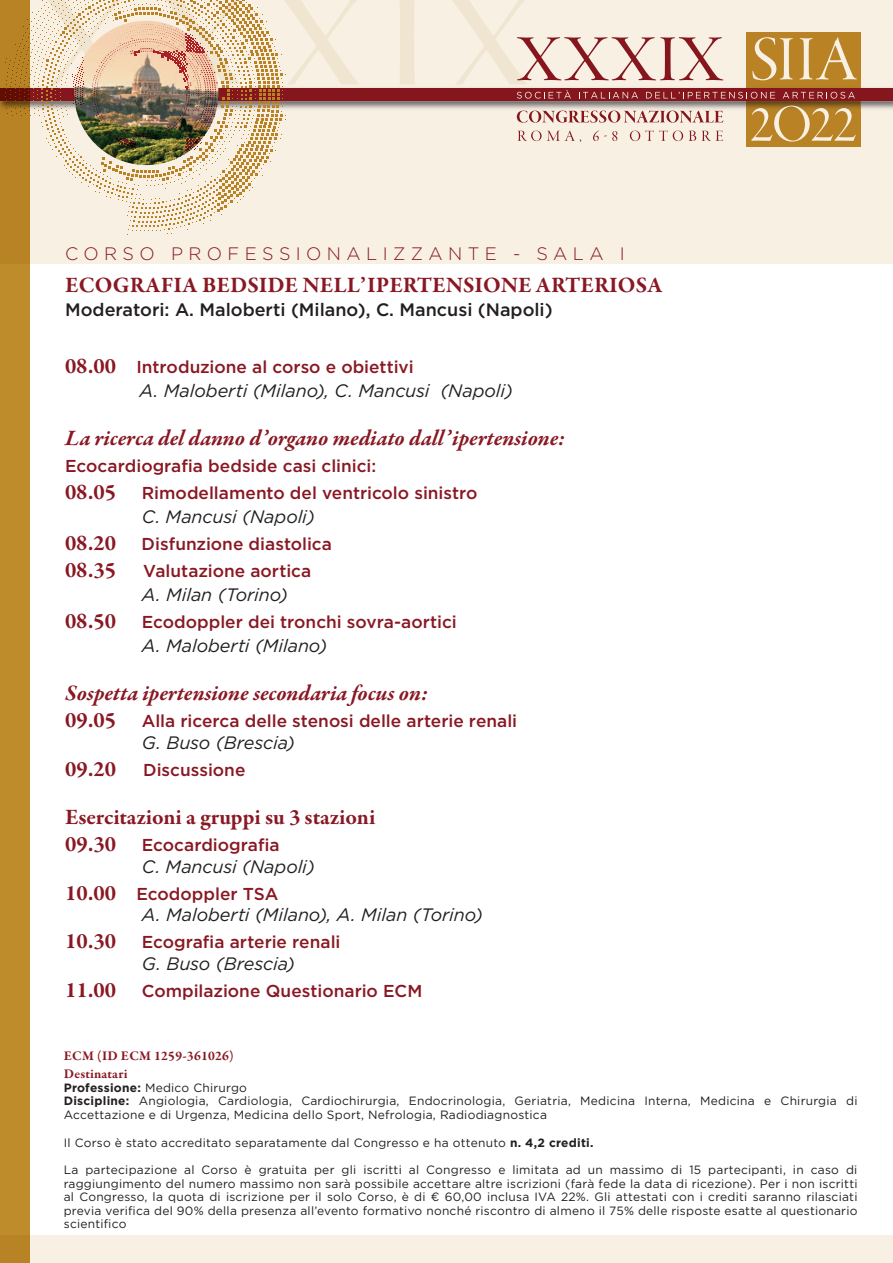
<style>
.page{position:relative;width:893px;height:1263px;background:#fff}
.page>*{position:absolute;margin:0;border:0;box-sizing:border-box;transform-origin:0 0}
.t1{font:italic 700 22.5px "Garamond Premr Pro";color:#891823}
.t2{font:700 22.5px "Garamond Premr Pro";color:#891823}
.t3{font:italic 18px "Gotham Pro";letter-spacing:-.005em;color:#231f20}
.t4{font:500 18px "Gotham Pro";color:#231f20}
.t5{font:300 18px "Gotham Pro";letter-spacing:.3em;color:#891823}
.t6{font:500 17.25px "Gotham Pro";color:#891823}
.Predefinito{font:700 13.5px "Garamond Premr Pro";letter-spacing:.02em;color:#891823}
.Predefinito-2{font:12px/13.5px "Gotham Pro";letter-spacing:.02em;color:#231f20}
.s1{font-family:"Garamond Premr Pro";font-weight:700;font-size:22.5px}
.s2{font-weight:700}
</style>
<div class="page">
<div style="left:0;top:0;width:30px;height:1263px;background:#be8c2a"></div>
<div style="left:0;top:1235px;width:893px;height:28px;background:#f7f0e3"></div>
<svg style="left:0;top:0;width:893px;height:264px;background:#e2d0bb"></svg>
<p class="t5" style="left:65px;top:244px;width:561px">CORSO PROFESSIONALIZZANTE - SALA I</p>
<p class="t2" style="left:65px;top:271px;width:599px">ECOGRAFIA BEDSIDE NELL’IPERTENSIONE ARTERIOSA</p>
<p class="t4" style="left:65px;top:300px;width:489px">Moderatori: A. Maloberti (Milano), C. Mancusi (Napoli)</p>
<p class="t6" style="left:65px;top:357px;width:350px"><span class="s1">08.00</span> Introduzione al corso e obiettivi</p>
<p class="t3" style="left:139px;top:381px;width:375px">A. Maloberti (Milano), C. Mancusi (Napoli)</p>
<p class="t1" style="left:65px;top:424px;width:502px">La ricerca del danno d’organo mediato dall’ipertensione:</p>
<p class="t6" style="left:65px;top:456px;width:312px">Ecocardiografia bedside casi clinici:</p>
<p class="t6" style="left:65px;top:483px;width:414px"><span class="s1">08.05</span> Rimodellamento del ventricolo sinistro</p>
<p class="t3" style="left:142px;top:507px;width:175px">C. Mancusi (Napoli)</p>
<p class="t6" style="left:65px;top:534px;width:268px"><span class="s1">08.20</span> Disfunzione diastolica</p>
<p class="t6" style="left:65px;top:561px;width:248px"><span class="s1">08.35</span> Valutazione aortica</p>
<p class="t3" style="left:142px;top:585px;width:148px">A. Milan (Torino)</p>
<p class="t6" style="left:65px;top:612px;width:393px"><span class="s1">08.50</span> Ecodoppler dei tronchi sovra-aortici</p>
<p class="t3" style="left:142px;top:636px;width:187px">A. Maloberti (Milano)</p>
<p class="t1" style="left:65px;top:679px;width:365px">Sospetta ipertensione secondaria focus on:</p>
<p class="t6" style="left:65px;top:711px;width:453px"><span class="s1">09.05</span> Alla ricerca delle stenosi delle arterie renali</p>
<p class="t3" style="left:142px;top:733px;width:155px">G. Buso (Brescia)</p>
<p class="t6" style="left:65px;top:760px;width:182px"><span class="s1">09.20</span> Discussione</p>
<p class="t2" style="left:65px;top:803px;width:312px">Esercitazioni a gruppi su 3 stazioni</p>
<p class="t6" style="left:65px;top:835px;width:216px"><span class="s1">09.30</span> Ecocardiografia</p>
<p class="t3" style="left:142px;top:856px;width:175px">C. Mancusi (Napoli)</p>
<p class="t6" style="left:65px;top:884px;width:215px"><span class="s1">10.00</span> Ecodoppler TSA</p>
<p class="t3" style="left:142px;top:905px;width:343px">A. Maloberti (Milano), A. Milan (Torino)</p>
<p class="t6" style="left:65px;top:932px;width:277px"><span class="s1">10.30</span> Ecografia arterie renali</p>
<p class="t3" style="left:142px;top:953px;width:155px">G. Buso (Brescia)</p>
<p class="t6" style="left:65px;top:981px;width:359px"><span class="s1">11.00</span> Compilazione Questionario ECM</p>
<p class="Predefinito" style="left:64px;top:1047px;width:171px">ECM (ID ECM 1259-361026)</p>
<p class="Predefinito" style="left:64px;top:1065px;width:65px">Destinatari</p>
<p class="Predefinito-2" style="left:64px;top:1081px;width:185px"><span class="s2">Professione:</span> Medico Chirurgo</p>
<p class="Predefinito-2" style="left:64px;top:1094px;width:795px"><span class="s2">Discipline:</span> Angiologia, Cardiologia, Cardiochirurgia, Endocrinologia, Geriatria, Medicina Interna, Medicina e Chirurgia di<br>Accettazione e di Urgenza, Medicina dello Sport, Nefrologia, Radiodiagnostica</p>
<p class="Predefinito-2" style="left:64px;top:1136px;width:531px">Il Corso è stato accreditato separatamente dal Congresso e ha ottenuto <span class="s2">n. 4,2 crediti.</span></p>
<p class="Predefinito-2" style="left:64px;top:1163px;width:795px;text-align:justify">La partecipazione al Corso è gratuita per gli iscritti al Congresso e limitata ad un massimo di 15 partecipanti, in caso di raggiungimento del numero massimo non sarà possibile accettare altre iscrizioni (farà fede la data di ricezione). Per i non iscritti al Congresso, la quota di iscrizione per il solo Corso, è di € 60,00 inclusa IVA 22%. Gli attestati con i crediti saranno rilasciati previa verifica del 90% della presenza all’evento formativo nonché riscontro di almeno il 75% delle risposte esatte al questionario scientifico</p>
</div>
